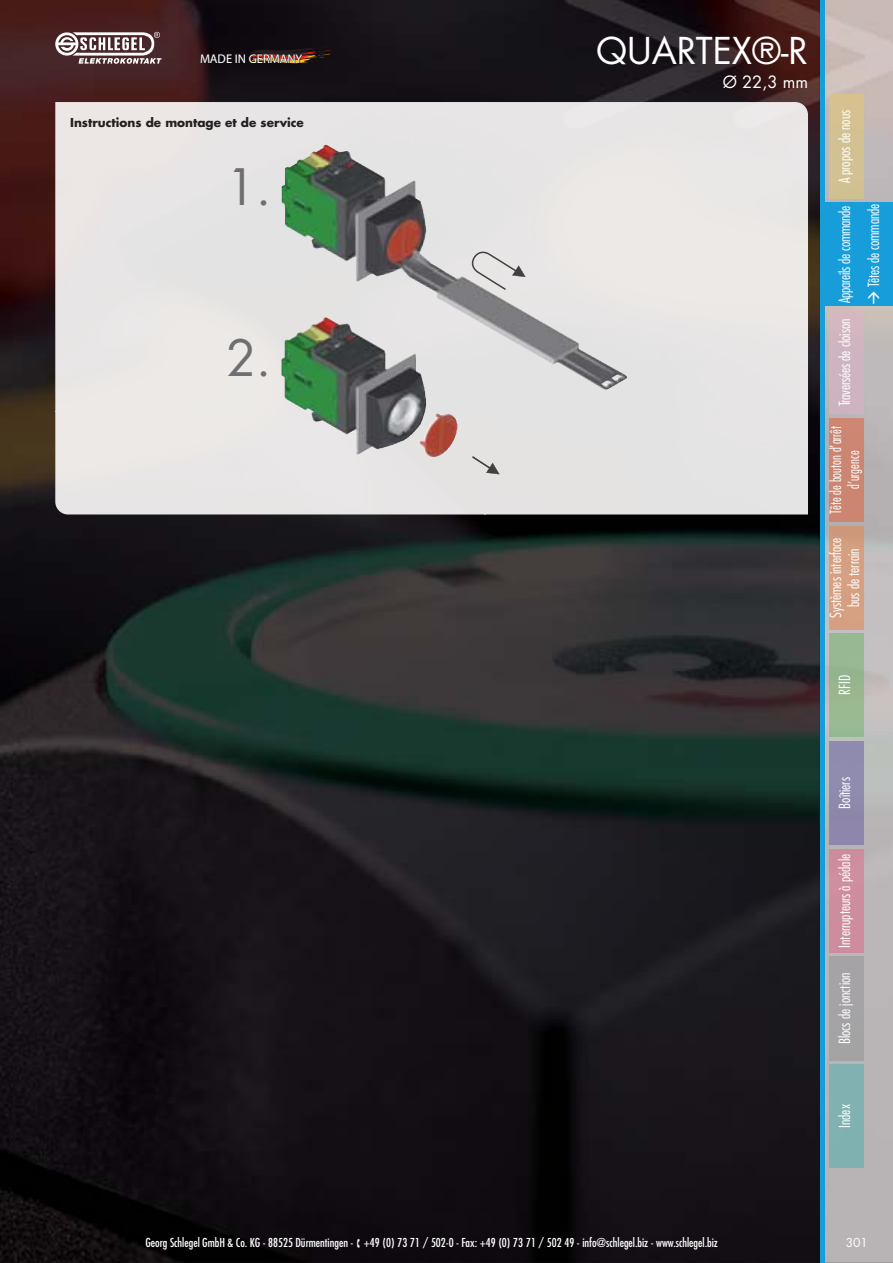
<style>
.page{position:relative;width:893px;height:1263px;background:#fff}
.page>*{position:absolute;margin:0;border:0;box-sizing:border-box;transform-origin:0 0}
.t1{font:48.75px "Futura Std";color:#6d6f71}
.t2{font:36px "Futura Std";color:#fff}
.t3{font:16.5px "Futura Std";color:#fff}
.t4{font:300 condensed 15px/28.8px "Futura Std";color:#fff;text-align:right}
.t5{font:300 condensed 15px/18px "Futura Std";color:#fff;text-align:center;scale:.92 1}
.t6{font:12.6px "Myriad Pro";color:#fff}
.t7{font:condensed 12px "Futura Std";color:#fff}
.t8{font:700 12px "Futura Std";color:#231f20}
.t9{font:12px "Futura Std";color:#fff}
</style>
<div class="page">
<img style="left:13px;top:0;width:880px;height:1263px">
<svg style="left:55px;top:32px;width:107px;height:32px"></svg>
<svg style="left:200px;top:46px;width:135px;height:21px;background:#261715"></svg>
<div style="left:829px;top:634px;width:34px;height:103px;background:#98b992"></div>
<div style="left:829px;top:95px;width:34px;height:103px;background:#d2c192"></div>
<div style="left:829px;top:1064px;width:34px;height:104px;background:#81b2b1"></div>
<img style="left:829px;top:526px;width:34px;height:103px">
<div style="left:829px;top:310px;width:34px;height:104px;background:#ceb4c0"></div>
<div style="left:829px;top:849px;width:34px;height:103px;background:#ce8d9f"></div>
<hr style="left:821px;top:0;width:4px;height:1263px;background:#179dd9">
<div style="left:829px;top:957px;width:34px;height:103px;background:#a5a3a5"></div>
<div style="left:829px;top:741px;width:34px;height:104px;background:#8f8aae"></div>
<div style="left:825px;top:203px;width:68px;height:103px;background:#179dd9"></div>
<div style="left:829px;top:418px;width:34px;height:104px;background:#cb8571"></div>
<img style="left:0;top:0;width:13px;height:1263px">
<div style="left:55px;top:102px;width:753px;height:412px;background:#e7e5e5"></div>
<svg style="left:472px;top:456px;width:28px;height:18px"></svg>
<svg style="left:472px;top:252px;width:54px;height:38px;background:#d3d1d1"></svg>
<img style="left:281px;top:318px;width:138px;height:137px">
<img style="left:282px;top:146px;width:148px;height:143px">
<p class="t6" style="left:200px;top:54px;width:104px">MADE IN GERMANY</p>
<p class="t8" style="left:70px;top:117px;width:235px">Instructions de montage et de service</p>
<h1 class="t1" style="left:226px;top:164px;width:47px">1.</h1>
<h1 class="t1" style="left:226px;top:335px;width:47px">2.</h1>
<h2 class="t2" style="left:596px;top:34px;width:213px">QUARTEX®-R</h2>
<p class="t3" style="left:723px;top:74px;width:87px">Ø 22,3 mm</p>
<p class="t4" style="left:831px;top:183px;width:75px;rotate:-90deg">A propos de nous</p>
<p class="t4" style="left:831px;top:303px;width:101px;rotate:-90deg">Appareils de commande<br>Têtes de commande</p>
<p class="t4" style="left:831px;top:406px;width:89px;rotate:-90deg">Traversées de cloison</p>
<p class="t5" style="left:827px;top:514px;width:97px;rotate:-90deg">Tête de bouton d’arrêt d’urgence</p>
<p class="t4" style="left:827px;top:618px;width:82px;line-height:18px;text-align:center;rotate:-90deg">Systèmes interface bus de terrain</p>
<p class="t4" style="left:831px;top:695px;width:21px;rotate:-90deg">RFID</p>
<p class="t4" style="left:831px;top:809px;width:33px;rotate:-90deg">Boîtiers</p>
<p class="t4" style="left:831px;top:948px;width:95px;rotate:-90deg">Interrupteurs à pédale</p>
<p class="t4" style="left:831px;top:1044px;width:73px;rotate:-90deg">Blocs de jonction</p>
<p class="t4" style="left:831px;top:1128px;width:25px;rotate:-90deg">Index</p>
<p class="t7" style="left:145px;top:1237px;width:574px">Georg Schlegel GmbH &amp; Co. KG - 88525 Dürmentingen - ▪ +49 (0) 73 71 / 502-0 - Fax: +49 (0) 73 71 / 502 49 - info@schlegel.biz - www.schlegel.biz</p>
<p class="t9" style="left:846px;top:1237px;width:24px">301</p>
</div>
